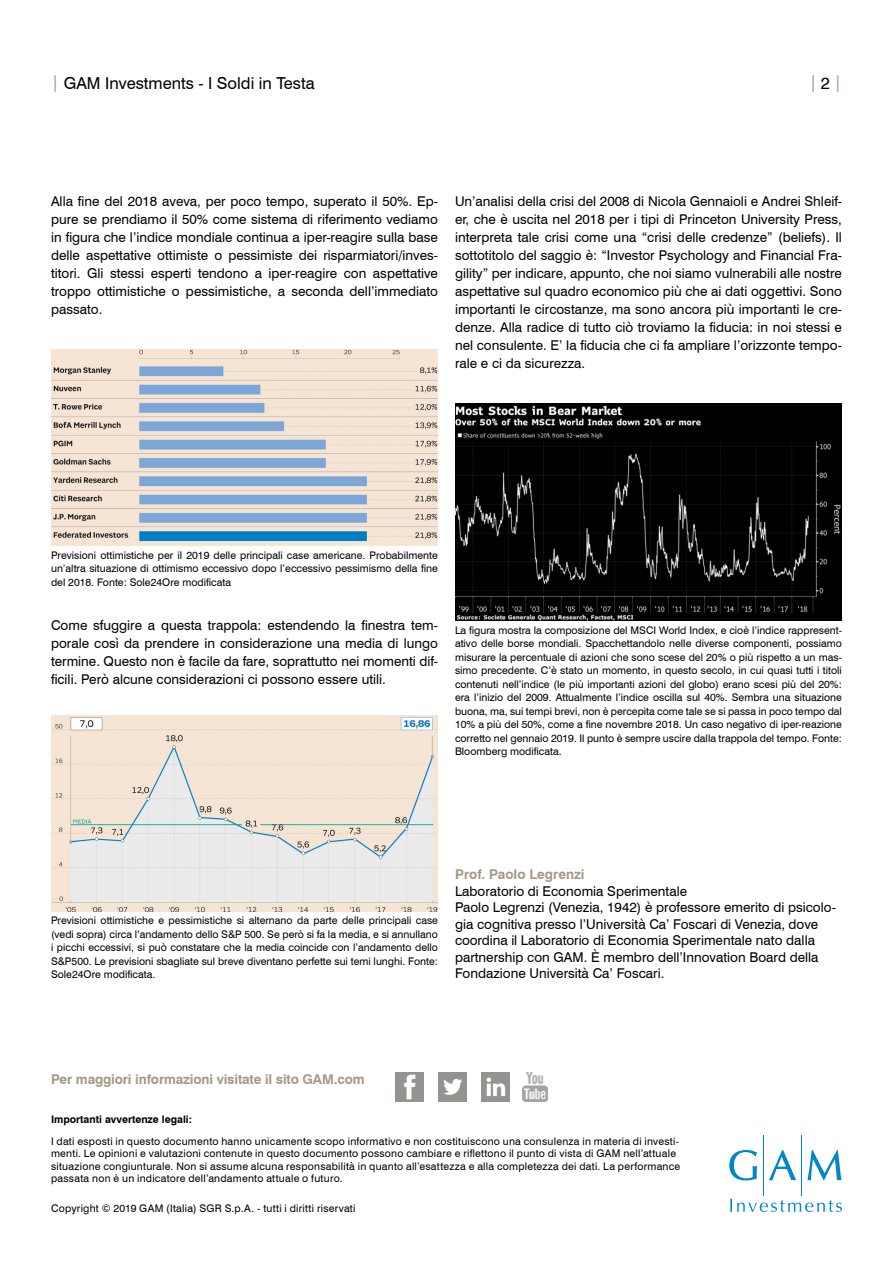
<style>
.page{position:relative;width:893px;height:1263px;background:#fff}
.page>*{position:absolute;margin:0;border:0;box-sizing:border-box;transform-origin:0 0}
.t1{font:16.5px "Swiss 721 BT";color:#000}
.t2{font:16.5px "Swiss 721 BT";color:#a69887}
.DISCLAIMER{font:13.5px/18px "Swiss 721 BT";color:#000;text-align:justify}
.t3{font:700 13.5px "Swiss 721 BT";letter-spacing:-.01em;color:#a69887}
.DISCLAIMER-2{font:10.5px/13.5px "Swiss 721 BT";letter-spacing:.02em;color:#000;text-align:justify}
.t4{font:700 10.5px "Swiss 721 BT";color:#000}
.s1{color:#a69887}
.s2{color:#000}
</style>
<div class="page">
<img style="left:51px;top:349px;width:386px;height:196px">
<img style="left:51px;top:715px;width:386px;height:196px">
<img style="left:455px;top:403px;width:386px;height:218px">
<hr style="left:763px;top:1135px;width:1px;height:60px;background:#0087c7">
<hr style="left:801px;top:1135px;width:1px;height:60px;background:#0087c7">
<svg style="left:729px;top:1150px;width:28px;height:30px"></svg>
<svg style="left:769px;top:1150px;width:27px;height:30px"></svg>
<svg style="left:807px;top:1150px;width:34px;height:30px"></svg>
<svg style="left:730px;top:1199px;width:112px;height:13px"></svg>
<img style="left:438px;top:1073px;width:29px;height:28px">
<img style="left:395px;top:1073px;width:29px;height:28px">
<img style="left:481px;top:1073px;width:28px;height:28px">
<img style="left:522px;top:1073px;width:26px;height:28px">
<h1 class="t1" style="left:51px;top:73px;width:265px"><span class="s1">|</span> GAM Investments - I Soldi in Testa</h1>
<h1 class="t2" style="left:809px;top:72px;width:34px">| <span class="s2">2</span> |</h1>
<p class="DISCLAIMER" style="left:51px;top:192px;width:388px">Alla fine del 2018 aveva, per poco tempo, superato il 50%. Ep&shy;pure se prendiamo il 50% come sistema di riferimento vediamo in figura che l’indice mondiale continua a iper-reagire sulla base delle aspettative ottimiste o pessimiste dei risparmiatori/inves&shy;titori. Gli stessi esperti tendono a iper-reagire con aspettative troppo ottimistiche o pessimistiche, a seconda dell’immediato passato.</p>
<p class="DISCLAIMER" style="left:455px;top:192px;width:388px">Un’analisi della crisi del 2008 di Nicola Gennaioli e Andrei Shleif&shy;er, che è uscita nel 2018 per i tipi di Princeton University Press, interpreta tale crisi come una “crisi delle credenze” (beliefs). Il sottotitolo del saggio è: “Investor Psychology and Financial Fra&shy;gility” per indicare, appunto, che noi siamo vulnerabili alle nostre aspettative sul quadro economico più che ai dati oggettivi. Sono importanti le circostanze, ma sono ancora più importanti le cre&shy;denze. Alla radice di tutto ciò troviamo la fiducia: in noi stessi e nel consulente. E’ la fiducia che ci fa ampliare l’orizzonte tempo&shy;rale e ci da sicurezza.</p>
<p class="DISCLAIMER-2" style="left:51px;top:548px;width:388px">Previsioni ottimistiche per il 2019 delle principali case americane. Probabilmente un’altra situazione di ottimismo eccessivo dopo l’eccessivo pessimismo della fine del 2018. Fonte: Sole24Ore modificata</p>
<p class="DISCLAIMER" style="left:51px;top:616px;width:388px">Come sfuggire a questa trappola: estendendo la finestra tem&shy;porale così da prendere in considerazione una media di lungo termine. Questo non è facile da fare, soprattutto nei momenti dif&shy;ficili. Però alcune considerazioni ci possono essere utili.</p>
<p class="DISCLAIMER-2" style="left:455px;top:623px;width:388px">La figura mostra la composizione del MSCI World Index, e cioè l’indice rappresent&shy;ativo delle borse mondiali. Spacchettandolo nelle diverse componenti, possiamo misurare la percentuale di azioni che sono scese del 20% o più rispetto a un mas&shy;simo precedente. C’è stato un momento, in questo secolo, in cui quasi tutti i titoli contenuti nell’indice (le più importanti azioni del globo) erano scesi più del 20%: era l’inizio del 2009. Attualmente l’indice oscilla sul 40%. Sembra una situazione buona, ma, sui tempi brevi, non è percepita come tale se si passa in poco tempo dal 10% a più del 50%, come a fine novembre 2018. Un caso negativo di iper-reazione corretto nel gennaio 2019. Il punto è sempre uscire dalla trappola del tempo. Fonte:<br>Bloomberg modificata.</p>
<p class="DISCLAIMER-2" style="left:51px;top:914px;width:388px">Previsioni ottimistiche e pessimistiche si alternano da parte delle principali case (vedi sopra) circa l’andamento dello S&amp;P 500. Se però si fa la media, e si annullano i picchi eccessivi, si può constatare che la media coincide con l’andamento dello S&amp;P500. Le previsioni sbagliate sul breve diventano perfette sui temi lunghi. Fonte:<br>Sole24Ore modificata.</p>
<p class="t3" style="left:455px;top:866px;width:131px">Prof. Paolo Legrenzi</p>
<p class="DISCLAIMER" style="left:455px;top:882px;width:234px">Laboratorio di Economia Sperimentale</p>
<p class="DISCLAIMER" style="left:455px;top:899px;width:382px;line-height:16.5px;text-align:left">Paolo Legrenzi (Venezia, 1942) è professore emerito di psicolo&shy;gia cognitiva presso l’Università Ca’ Foscari di Venezia, dove coordina il Laboratorio di Economia Sperimentale nato dalla partnership con GAM. È membro dell’Innovation Board della Fondazione Università Ca’ Foscari.</p>
<p class="t3" style="left:51px;top:1071px;width:315px">Per maggiori informazioni visitate il sito GAM.com</p>
<p class="t4" style="left:51px;top:1113px;width:143px">Importanti avvertenze legali:</p>
<p class="DISCLAIMER-2" style="left:51px;top:1134px;width:631px;line-height:12.6px;text-align:left">I dati esposti in questo documento hanno unicamente scopo informativo e non costituiscono una consulenza in materia di investi&shy;menti. Le opinioni e valutazioni contenute in questo documento possono cambiare e riflettono il punto di vista di GAM nell’attuale situazione congiunturale. Non si assume alcuna responsabilità in quanto all’esattezza e alla completezza dei dati. La performance passata non è un indicatore dell’andamento attuale o futuro.</p>
<p class="DISCLAIMER-2" style="left:51px;top:1201px;width:306px">Copyright © 2019 GAM (Italia) SGR S.p.A. - tutti i diritti riservati</p>
</div>
